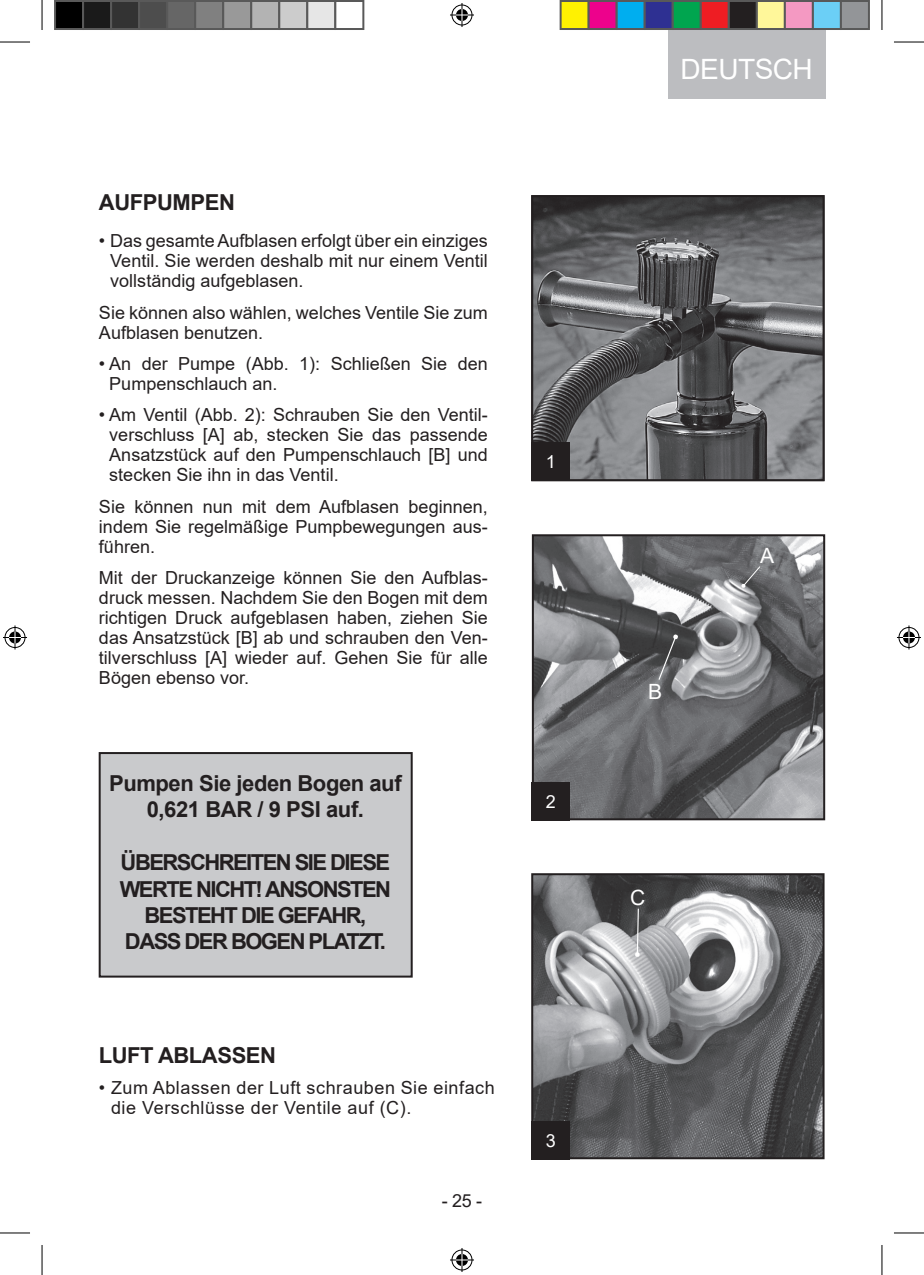
<style>
.page{position:relative;width:924px;height:1275px;background:#fff}
.page>*{position:absolute;margin:0;border:0;box-sizing:border-box;transform-origin:0 0}
.t1{font:28px "Arial";letter-spacing:-.02em;color:#fff}
.t2{font:700 22px/26.4px "Arial";letter-spacing:-.07em;color:#231f20;text-align:center}
.t3{font:700 22px/26.4px "Arial";letter-spacing:-.02em;color:#231f20;text-align:center}
.t4{font:21px "Arial";color:#fff}
.t5{font:18px/20px "Arial";color:#231f20;text-align:justify}
.t6{font:18px/20px "Arial";letter-spacing:.03em;color:#231f20}
.t7{font:18px "Arial";color:#fff}
</style>
<div class="page">
<div style="left:100px;top:753px;width:311px;height:223px;background:#c9cacc"></div>
<div style="left:99px;top:752px;width:313px;height:225px;border:2px solid #231f20"></div>
<div style="left:668px;top:14px;width:156px;height:85px;background:#bcbdc0"></div>
<img style="left:534px;top:537px;width:287px;height:280px">
<div style="left:531px;top:534px;width:293px;height:286px;border:2px solid #231f20"></div>
<img style="left:534px;top:876px;width:287px;height:280px">
<div style="left:531px;top:873px;width:293px;height:286px;border:2px solid #231f20"></div>
<div style="left:531px;top:781px;width:38px;height:39px;background:#231f20"></div>
<div style="left:531px;top:1120px;width:38px;height:39px;background:#231f20"></div>
<svg style="left:740px;top:565px;width:21px;height:23px"></svg>
<svg style="left:657px;top:634px;width:21px;height:47px"></svg>
<svg style="left:634px;top:907px;width:5px;height:50px"></svg>
<svg style="left:534px;top:198px;width:287px;height:280px;background:#676769"></svg>
<div style="left:531px;top:195px;width:293px;height:286px;border:2px solid #231f20"></div>
<div style="left:531px;top:442px;width:38px;height:39px;background:#231f20"></div>
<hr style="left:0;top:42px;width:30px;height:1px;background:#000">
<hr style="left:893px;top:42px;width:30px;height:1px;background:#000">
<hr style="left:0;top:1232px;width:30px;height:1px;background:#000">
<hr style="left:893px;top:1232px;width:30px;height:1px;background:#000">
<hr style="left:42px;top:0;width:1px;height:30px;background:#000">
<hr style="left:42px;top:1245px;width:1px;height:30px;background:#000">
<hr style="left:881px;top:0;width:1px;height:30px;background:#000">
<hr style="left:881px;top:1245px;width:1px;height:30px;background:#000">
<svg style="left:450px;top:3px;width:24px;height:24px"></svg>
<svg style="left:450px;top:1248px;width:24px;height:24px"></svg>
<svg style="left:3px;top:625px;width:24px;height:24px"></svg>
<svg style="left:897px;top:625px;width:23px;height:24px"></svg>
<div style="left:55px;top:1px;width:28px;height:28px;background:#000"></div>
<div style="left:54px;top:0;width:30px;height:30px;border:2px solid #595959"></div>
<div style="left:83px;top:1px;width:28px;height:28px;background:#1a1a1a"></div>
<div style="left:82px;top:0;width:30px;height:30px;border:2px solid #595959"></div>
<div style="left:111px;top:1px;width:28px;height:28px;background:#333"></div>
<div style="left:110px;top:0;width:30px;height:30px;border:2px solid #595959"></div>
<div style="left:139px;top:1px;width:28px;height:28px;background:#4d4d4d"></div>
<div style="left:138px;top:0;width:30px;height:30px;border:2px solid #595959"></div>
<div style="left:167px;top:1px;width:28px;height:28px;background:#666"></div>
<div style="left:166px;top:0;width:30px;height:30px;border:2px solid #595959"></div>
<div style="left:195px;top:1px;width:28px;height:28px;background:#808080"></div>
<div style="left:194px;top:0;width:30px;height:30px;border:2px solid #595959"></div>
<div style="left:223px;top:1px;width:28px;height:28px;background:#999"></div>
<div style="left:222px;top:0;width:30px;height:30px;border:2px solid #595959"></div>
<div style="left:251px;top:1px;width:28px;height:28px;background:#b3b3b3"></div>
<div style="left:250px;top:0;width:30px;height:30px;border:2px solid #595959"></div>
<div style="left:279px;top:1px;width:28px;height:28px;background:#ccc"></div>
<div style="left:278px;top:0;width:30px;height:30px;border:2px solid #595959"></div>
<div style="left:307px;top:1px;width:28px;height:28px;background:#e6e6e6"></div>
<div style="left:306px;top:0;width:30px;height:30px;border:2px solid #595959"></div>
<div style="left:334px;top:0;width:30px;height:30px;border:2px solid #595959"></div>
<div style="left:560px;top:1px;width:28px;height:28px;background:#fff101"></div>
<div style="left:559px;top:0;width:30px;height:30px;border:2px solid #595959"></div>
<div style="left:588px;top:1px;width:28px;height:28px;background:#ed028c"></div>
<div style="left:587px;top:0;width:30px;height:30px;border:2px solid #595959"></div>
<div style="left:616px;top:1px;width:28px;height:28px;background:#00aeef"></div>
<div style="left:615px;top:0;width:30px;height:30px;border:2px solid #595959"></div>
<div style="left:644px;top:1px;width:28px;height:28px;background:#2e3092"></div>
<div style="left:643px;top:0;width:30px;height:30px;border:2px solid #595959"></div>
<div style="left:672px;top:1px;width:28px;height:28px;background:#00a54f"></div>
<div style="left:671px;top:0;width:30px;height:30px;border:2px solid #595959"></div>
<div style="left:700px;top:1px;width:28px;height:28px;background:#ee1d23"></div>
<div style="left:699px;top:0;width:30px;height:30px;border:2px solid #595959"></div>
<div style="left:728px;top:1px;width:28px;height:28px;background:#231f20"></div>
<div style="left:727px;top:0;width:30px;height:30px;border:2px solid #595959"></div>
<div style="left:756px;top:1px;width:28px;height:28px;background:#fff79a"></div>
<div style="left:755px;top:0;width:30px;height:30px;border:2px solid #595959"></div>
<div style="left:784px;top:1px;width:28px;height:28px;background:#f499c2"></div>
<div style="left:783px;top:0;width:30px;height:30px;border:2px solid #595959"></div>
<div style="left:812px;top:1px;width:28px;height:28px;background:#6bcff6"></div>
<div style="left:811px;top:0;width:30px;height:30px;border:2px solid #595959"></div>
<div style="left:840px;top:1px;width:28px;height:28px;background:#939598"></div>
<div style="left:839px;top:0;width:30px;height:30px;border:2px solid #595959"></div>
<p class="t3" style="left:99px;top:190px;width:137px">AUFPUMPEN</p>
<p class="t5" style="left:110px;top:231px;width:379px;text-indent:-11px">• Das gesamte Aufblasen erfolgt über ein einziges Ventil. Sie werden deshalb mit nur einem Ventil vollständig aufgeblasen.</p>
<p class="t5" style="left:99px;top:302px;width:390px">Sie können also wählen, welches Ventile Sie zum<br>Aufblasen benutzen.</p>
<p class="t5" style="left:109px;top:353px;width:380px;text-indent:-10px">• An der Pumpe (Abb. 1): Schließen Sie den<br>Pumpenschlauch an.</p>
<p class="t5" style="left:109px;top:405px;width:380px;text-indent:-10px">• Am Ventil (Abb. 2): Schrauben Sie den Ventil&shy;verschluss [A] ab, stecken Sie das passende Ansatzstück auf den Pumpenschlauch [B] und stecken Sie ihn in das Ventil.</p>
<p class="t5" style="left:99px;top:496px;width:390px">Sie können nun mit dem Aufblasen beginnen, indem Sie regelmäßige Pumpbewegungen aus&shy;führen.</p>
<p class="t5" style="left:99px;top:567px;width:390px">Mit der Druckanzeige können Sie den Aufblas&shy;druck messen. Nachdem Sie den Bogen mit dem richtigen Druck aufgeblasen haben, ziehen Sie das Ansatzstück [B] ab und schrauben den Ven&shy;tilverschluss [A] wieder auf. Gehen Sie für alle Bögen ebenso vor.</p>
<p class="t3" style="left:109px;top:770px;width:294px">Pumpen Sie jeden Bogen auf<br>0,621 BAR / 9 PSI auf.</p>
<p class="t2" style="left:120px;top:850px;width:273px">ÜBERSCHREITEN SIE DIESE<br>WERTE NICHT! ANSONSTEN<br>BESTEHT DIE GEFAHR,<br>DASS DER BOGEN PLATZT.</p>
<p class="t3" style="left:99px;top:1042px;width:179px">LUFT ABLASSEN</p>
<p class="t6" style="left:111px;top:1078px;width:385px;text-indent:-12px">• Zum Ablassen der Luft schrauben Sie einfach die Verschlüsse der Ventile auf (C).</p>
<p class="t5" style="left:441px;top:1191px;width:42px">- 25 -</p>
<p class="t7" style="left:545px;top:450px;width:12px">1</p>
<p class="t7" style="left:545px;top:789px;width:12px">2</p>
<p class="t7" style="left:545px;top:1128px;width:12px">3</p>
<h1 class="t1" style="left:680px;top:50px;width:133px">DEUTSCH</h1>
<p class="t4" style="left:647px;top:677px;width:16px">B</p>
<p class="t4" style="left:629px;top:883px;width:17px">C</p>
<p class="t4" style="left:760px;top:541px;width:16px">A</p>
</div>
